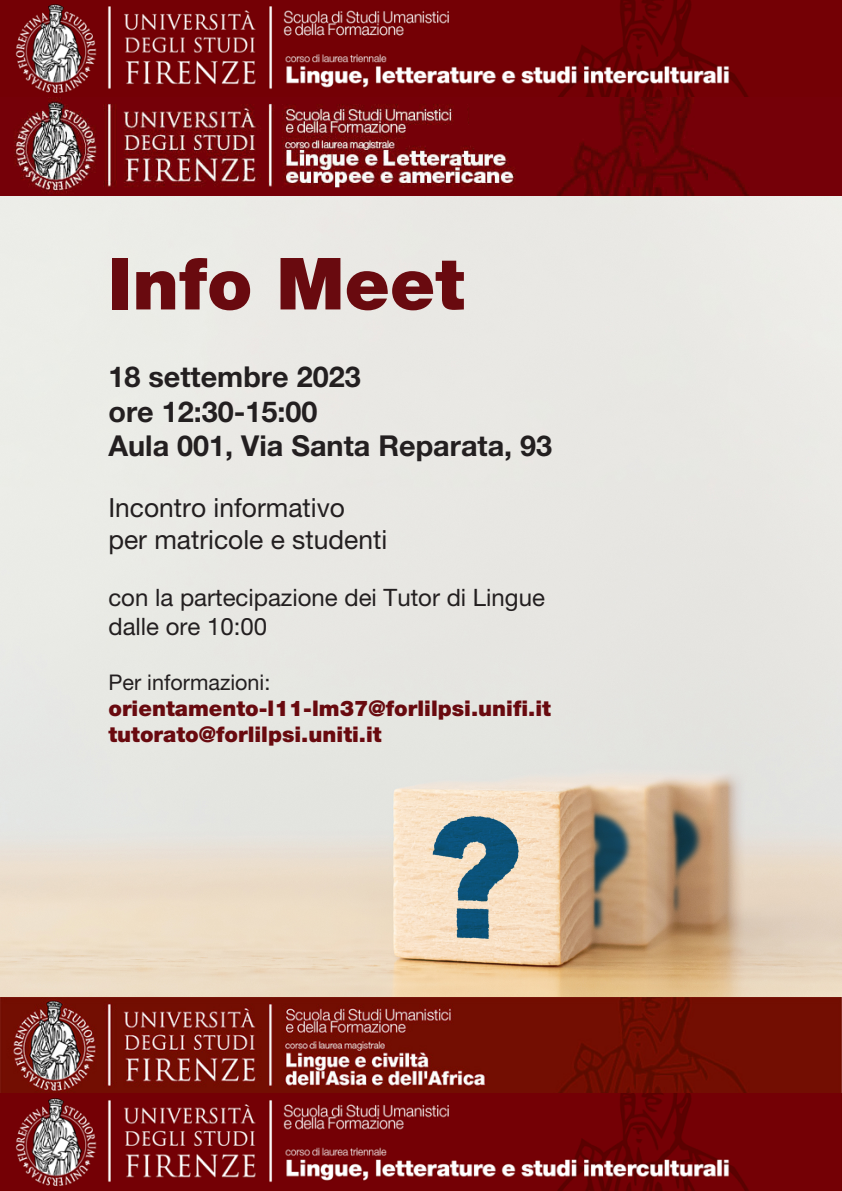
<style>
.page{position:relative;width:842px;height:1191px;background:#fff}
.page>*{position:absolute;margin:0;border:0;box-sizing:border-box;transform-origin:0 0}
.t1{font:900 72px "Helvetica Neue LT Pro";color:#690a0f}
.t2{font:700 28.8px "Helvetica Neue LT Pro";color:#231f20}
.t3{font:26.4px "Helvetica Neue LT Pro";color:#231f20}
.t4{font:24px "Helvetica Neue LT Pro";color:#231f20}
.t5{font:900 21.6px "Helvetica Neue LT Pro";color:#690a0f}
.t6{font:21.6px "Helvetica Neue LT Pro";color:#231f20}
</style>
<div class="page">
<img style="left:0;top:195px;width:842px;height:803px">
<img style="left:0;top:0;width:842px;height:195px">
<img style="left:0;top:998px;width:842px;height:95px">
<img style="left:0;top:1093px;width:842px;height:98px">
<p class="t1" style="left:108px;top:241px;width:358px">Info Meet</p>
<p class="t2" style="left:108px;top:359px;width:254px">18 settembre 2023</p>
<p class="t2" style="left:108px;top:394px;width:211px">ore 12:30-15:00</p>
<p class="t2" style="left:108px;top:428px;width:445px">Aula 001, Via Santa Reparata, 93</p>
<p class="t3" style="left:108px;top:492px;width:238px">Incontro informativo</p>
<p class="t3" style="left:108px;top:523px;width:280px">per matricole e studenti</p>
<p class="t4" style="left:108px;top:583px;width:438px">con la partecipazione dei Tutor di Lingue</p>
<p class="t4" style="left:108px;top:612px;width:160px">dalle ore 10:00</p>
<p class="t6" style="left:108px;top:669px;width:163px">Per informazioni:</p>
<p class="t5" style="left:108px;top:695px;width:444px">orientamento-l11-lm37@forlilpsi.unifi.it</p>
<p class="t5" style="left:108px;top:721px;width:275px">tutorato@forlilpsi.uniti.it</p>
</div>
